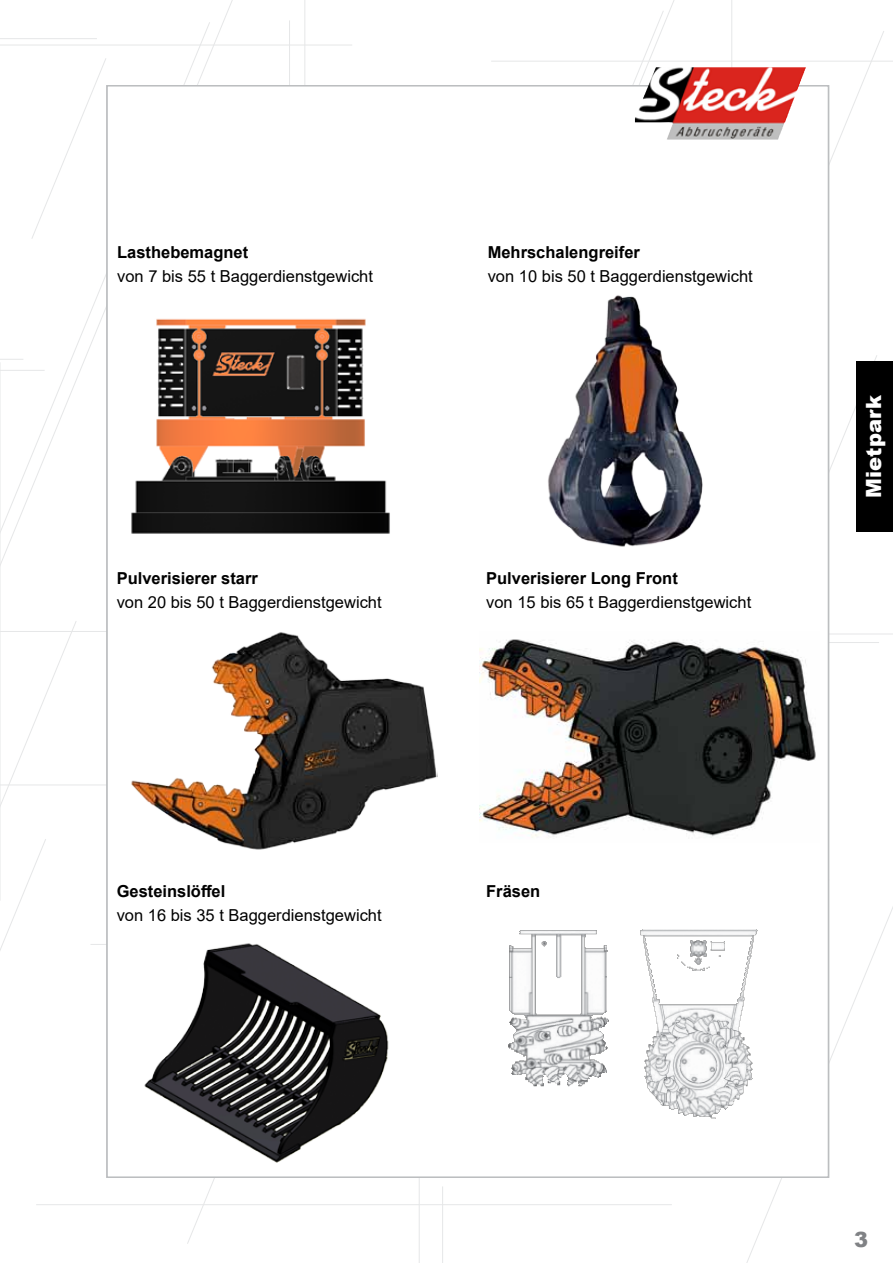
<style>
.page{position:relative;width:893px;height:1263px;background:#fff}
.page>*{position:absolute;margin:0;border:0;box-sizing:border-box;transform-origin:0 0}
.t1{font:900 21px "Arial";color:#fff}
.t2{font:900 21px "Arial";color:#808285}
.t3{font:16.5px "Arial";color:#000}
.t4{font:700 16.5px "Arial";color:#000}
</style>
<div class="page">
<svg style="left:0;top:22px;width:211px;height:542px"></svg>
<svg style="left:746px;top:901px;width:147px;height:362px"></svg>
<svg style="left:0;top:621px;width:77px;height:330px"></svg>
<svg style="left:829px;top:354px;width:49px;height:183px"></svg>
<svg style="left:187px;top:1178px;width:28px;height:66px"></svg>
<hr style="left:0;top:38px;width:97px;height:1px;background:#e6e7e8">
<hr style="left:491px;top:61px;width:402px;height:1px;background:#e6e7e8">
<svg style="left:0;top:359px;width:23px;height:1px"></svg>
<hr style="left:0;top:370px;width:45px;height:1px;background:#e6e7e8">
<hr style="left:0;top:784px;width:370px;height:1px;background:#e6e7e8">
<hr style="left:36px;top:1204px;width:636px;height:1px;background:#e6e7e8">
<hr style="left:0;top:631px;width:141px;height:1px;background:#e6e7e8">
<hr style="left:731px;top:0;width:1px;height:511px;background:#e6e7e8">
<hr style="left:289px;top:20px;width:1px;height:539px;background:#e6e7e8">
<hr style="left:304px;top:0;width:1px;height:504px;background:#e6e7e8">
<hr style="left:419px;top:753px;width:1px;height:510px;background:#e6e7e8">
<hr style="left:442px;top:1186px;width:1px;height:77px;background:#e6e7e8">
<hr style="left:0;top:45px;width:352px;height:1px;background:#e6e7e8">
<hr style="left:0;top:362px;width:1px;height:539px;background:#e6e7e8">
<svg style="left:829px;top:31px;width:55px;height:181px"></svg>
<svg style="left:31px;top:57px;width:76px;height:183px"></svg>
<hr style="left:733px;top:634px;width:160px;height:1px;background:#e6e7e8">
<hr style="left:719px;top:642px;width:160px;height:1px;background:#e6e7e8">
<hr style="left:90px;top:944px;width:283px;height:1px;background:#e6e7e8">
<div style="left:106px;top:85px;width:723px;height:1093px;background:#fff;border:2px solid #bcbec0"></div>
<div style="left:856px;top:361px;width:37px;height:170px;background:#000"></div>
<img style="left:508px;top:929px;width:250px;height:190px">
<img style="left:144px;top:943px;width:245px;height:220px">
<img style="left:479px;top:639px;width:337px;height:199px">
<img style="left:131px;top:632px;width:306px;height:218px">
<img style="left:131px;top:318px;width:259px;height:216px">
<img style="left:548px;top:295px;width:155px;height:252px">
<img style="left:635px;top:67px;width:171px;height:73px">
<p class="t4" style="left:117px;top:240px;width:133px">Lasthebemagnet</p>
<p class="t4" style="left:488px;top:240px;width:154px">Mehrschalengreifer</p>
<p class="t3" style="left:117px;top:265px;width:257px">von 7 bis 55 t Baggerdienstgewicht</p>
<p class="t3" style="left:488px;top:265px;width:267px">von 10 bis 50 t Baggerdienstgewicht</p>
<p class="t4" style="left:117px;top:566px;width:143px">Pulverisierer starr</p>
<p class="t4" style="left:486px;top:566px;width:193px">Pulverisierer Long Front</p>
<p class="t3" style="left:117px;top:591px;width:267px">von 20 bis 50 t Baggerdienstgewicht</p>
<p class="t3" style="left:486px;top:591px;width:267px">von 15 bis 65 t Baggerdienstgewicht</p>
<p class="t4" style="left:117px;top:880px;width:110px">Gesteinslöffel</p>
<p class="t4" style="left:486px;top:880px;width:56px">Fräsen</p>
<p class="t3" style="left:117px;top:904px;width:267px">von 16 bis 35 t Baggerdienstgewicht</p>
<p class="t1" style="left:858px;top:498px;width:104px;rotate:-90deg">Mietpark</p>
<p class="t2" style="left:854px;top:1224px;width:16px">3</p>
</div>
